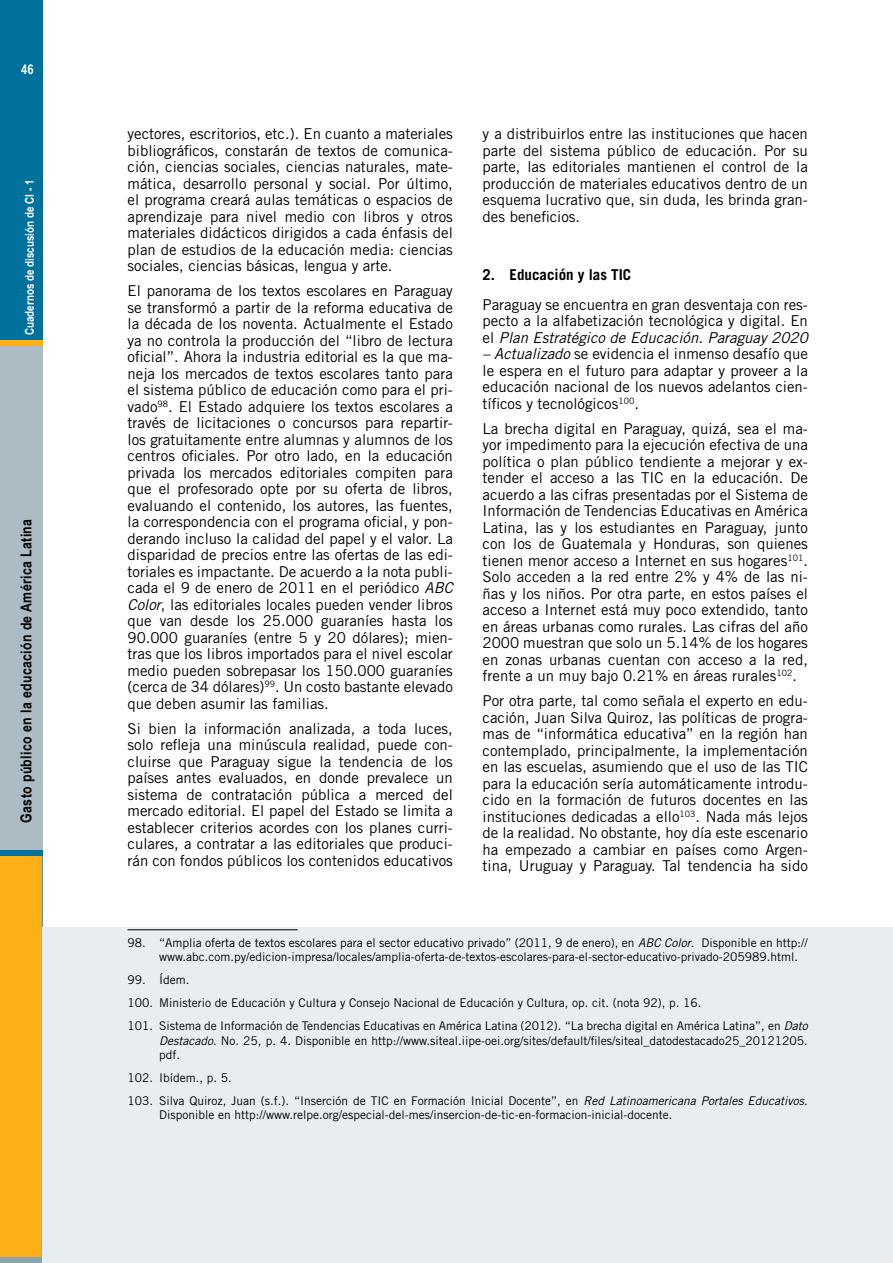
<style>
.page{position:relative;width:893px;height:1263px;background:#fff}
.page>*{position:absolute;margin:0;border:0;box-sizing:border-box;transform-origin:0 0}
.t1{font:15px/16.5px "Trade Gothic";color:#000;text-align:justify}
.t2{font:700 15px "Arial Narrow";letter-spacing:.025em;color:#000}
.t3{font:700 15px "Trade Gothic";color:#000}
.t4{font:700 13.5px "Arial Narrow";color:#fff}
.t5{font:12px/23px "Trade Gothic";color:#000}
.t6{font:700 12px "Arial Narrow";color:#fff}
.s1{font-style:italic}
</style>
<div class="page">
<div style="left:0;top:0;width:43px;height:1263px;background:#00719c"></div>
<div style="left:0;top:340px;width:43px;height:510px;background:#acbbc4"></div>
<div style="left:0;top:856px;width:43px;height:401px;background:#fcaf17"></div>
<div style="left:0;top:340px;width:43px;height:6px;background:#fcaf17"></div>
<div style="left:0;top:1257px;width:43px;height:6px;background:#8ea2ac"></div>
<div style="left:43px;top:927px;width:850px;height:336px;background:#e7edf0"></div>
<hr style="left:128px;top:929px;width:170px;height:1px;background:#000">
<p class="t4" style="left:21px;top:59px;width:14px">46</p>
<p class="t6" style="left:21px;top:335px;width:157px;rotate:-90deg">Cuadernos de discusión de CI - 1</p>
<p class="t2" style="left:15px;top:823px;width:305px;rotate:-90deg">Gasto público en la educación de América Latina</p>
<p class="t1" style="left:128px;top:125px;width:327px">yectores, escritorios, etc.). En cuanto a materiales bibliográficos, constarán de textos de comunica&shy;ción, ciencias sociales, ciencias naturales, mate&shy;mática, desarrollo personal y social. Por último, el programa creará aulas temáticas o espacios de aprendizaje para nivel medio con libros y otros materiales didácticos dirigidos a cada énfasis del plan de estudios de la educación media: ciencias sociales, ciencias básicas, lengua y arte.</p>
<p class="t1" style="left:128px;top:282px;width:327px">El panorama de los textos escolares en Paraguay se transformó a partir de la reforma educativa de la década de los noventa. Actualmente el Estado ya no controla la producción del “libro de lectura oficial”. Ahora la industria editorial es la que ma&shy;neja los mercados de textos escolares tanto para el sistema público de educación como para el pri&shy;vado<sup>98</sup>. El Estado adquiere los textos escolares a través de licitaciones o concursos para repartir&shy;los gratuitamente entre alumnas y alumnos de los centros oficiales. Por otro lado, en la educación privada los mercados editoriales compiten para que el profesorado opte por su oferta de libros, evaluando el contenido, los autores, las fuentes, la correspondencia con el programa oficial, y pon&shy;derando incluso la calidad del papel y el valor. La disparidad de precios entre las ofertas de las edi&shy;toriales es impactante. De acuerdo a la nota publi&shy;cada el 9 de enero de 2011 en el periódico <span class="s1">ABC Color</span>, las editoriales locales pueden vender libros que van desde los 25.000 guaraníes hasta los 90.000 guaraníes (entre 5 y 20 dólares); mien&shy;tras que los libros importados para el nivel escolar medio pueden sobrepasar los 150.000 guaraníes (cerca de 34 dólares)<sup>99</sup>. Un costo bastante elevado que deben asumir las familias.</p>
<p class="t1" style="left:128px;top:720px;width:327px">Si bien la información analizada, a toda luces, solo refleja una minúscula realidad, puede con&shy;cluirse que Paraguay sigue la tendencia de los países antes evaluados, en donde prevalece un sistema de contratación pública a merced del mercado editorial. El papel del Estado se limita a establecer criterios acordes con los planes curri&shy;culares, a contratar a las editoriales que produci&shy;rán con fondos públicos los contenidos educativos</p>
<p class="t1" style="left:483px;top:125px;width:327px">y a distribuirlos entre las instituciones que hacen parte del sistema público de educación. Por su parte, las editoriales mantienen el control de la producción de materiales educativos dentro de un esquema lucrativo que, sin duda, les brinda gran&shy;des beneficios.</p>
<p class="t3" style="left:483px;top:266px;width:150px">2. Educación y las TIC</p>
<p class="t1" style="left:483px;top:296px;width:327px">Paraguay se encuentra en gran desventaja con res&shy;pecto a la alfabetización tecnológica y digital. En el <span class="s1">Plan Estratégico de Educación. Paraguay 2020</span></p>
<p class="t1" style="left:483px;top:345px;width:327px"><span class="s1">– Actualizado</span> se evidencia el inmenso desafío que le espera en el futuro para adaptar y proveer a la educación nacional de los nuevos adelantos cien&shy;tíficos y tecnológicos<sup>100</sup>.</p>
<p class="t1" style="left:483px;top:420px;width:327px">La brecha digital en Paraguay, quizá, sea el ma&shy;yor impedimento para la ejecución efectiva de una política o plan público tendiente a mejorar y ex&shy;tender el acceso a las TIC en la educación. De acuerdo a las cifras presentadas por el Sistema de Información de Tendencias Educativas en América Latina, las y los estudiantes en Paraguay, junto con los de Guatemala y Honduras, son quienes tienen menor acceso a Internet en sus hogares<sup>101</sup>.<br>Solo acceden a la red entre 2% y 4% de las ni&shy;ñas y los niños. Por otra parte, en estos países el acceso a Internet está muy poco extendido, tanto en áreas urbanas como rurales. Las cifras del año 2000 muestran que solo un 5.14% de los hogares en zonas urbanas cuentan con acceso a la red, frente a un muy bajo 0.21% en áreas rurales<sup>102</sup>.</p>
<p class="t1" style="left:483px;top:692px;width:327px">Por otra parte, tal como señala el experto en edu&shy;cación, Juan Silva Quiroz, las políticas de progra&shy;mas de “informática educativa” en la región han contemplado, principalmente, la implementación en las escuelas, asumiendo que el uso de las TIC para la educación sería automáticamente introdu&shy;cido en la formación de futuros docentes en las instituciones dedicadas a ello<sup>103</sup>. Nada más lejos de la realidad. No obstante, hoy día este escenario ha empezado a cambiar en países como Argen&shy;tina, Uruguay y Paraguay. Tal tendencia ha sido</p>
<p class="t5" style="left:159px;top:935px;width:650px;line-height:14.4px;text-indent:-32px">98. “Amplia oferta de textos escolares para el sector educativo privado” (2011, 9 de enero), en <span class="s1">ABC Color</span>. Disponible en http:// www.abc.com.py/edicion-impresa/locales/amplia-oferta-de-textos-escolares-para-el-sector-educativo-privado-205989.html.</p>
<p class="t5" style="left:128px;top:968px;width:682px">99. Ídem.<br>100. Ministerio de Educación y Cultura y Consejo Nacional de Educación y Cultura, op. cit. (nota 92), p. 16.<br>101. Sistema de Información de Tendencias Educativas en América Latina (2012). “La brecha digital en América Latina”, en <span class="s1">Dato</span></p>
<p class="t5" style="left:159px;top:1033px;width:650px;line-height:14.4px"><span class="s1">Destacado</span>. No. 25, p. 4. Disponible en http://www.siteal.iipe-oei.org/sites/default/files/siteal_datodestacado25_20121205. pdf.</p>
<p class="t5" style="left:128px;top:1066px;width:682px">102. Ibídem., p. 5.<br>103. Silva Quiroz, Juan (s.f.). “Inserción de TIC en Formación Inicial Docente”, en <span class="s1">Red Latinoamericana Portales Educativos</span>.</p>
<p class="t5" style="left:159px;top:1103px;width:515px">Disponible en http://www.relpe.org/especial-del-mes/insercion-de-tic-en-formacion-inicial-docente.</p>
</div>
